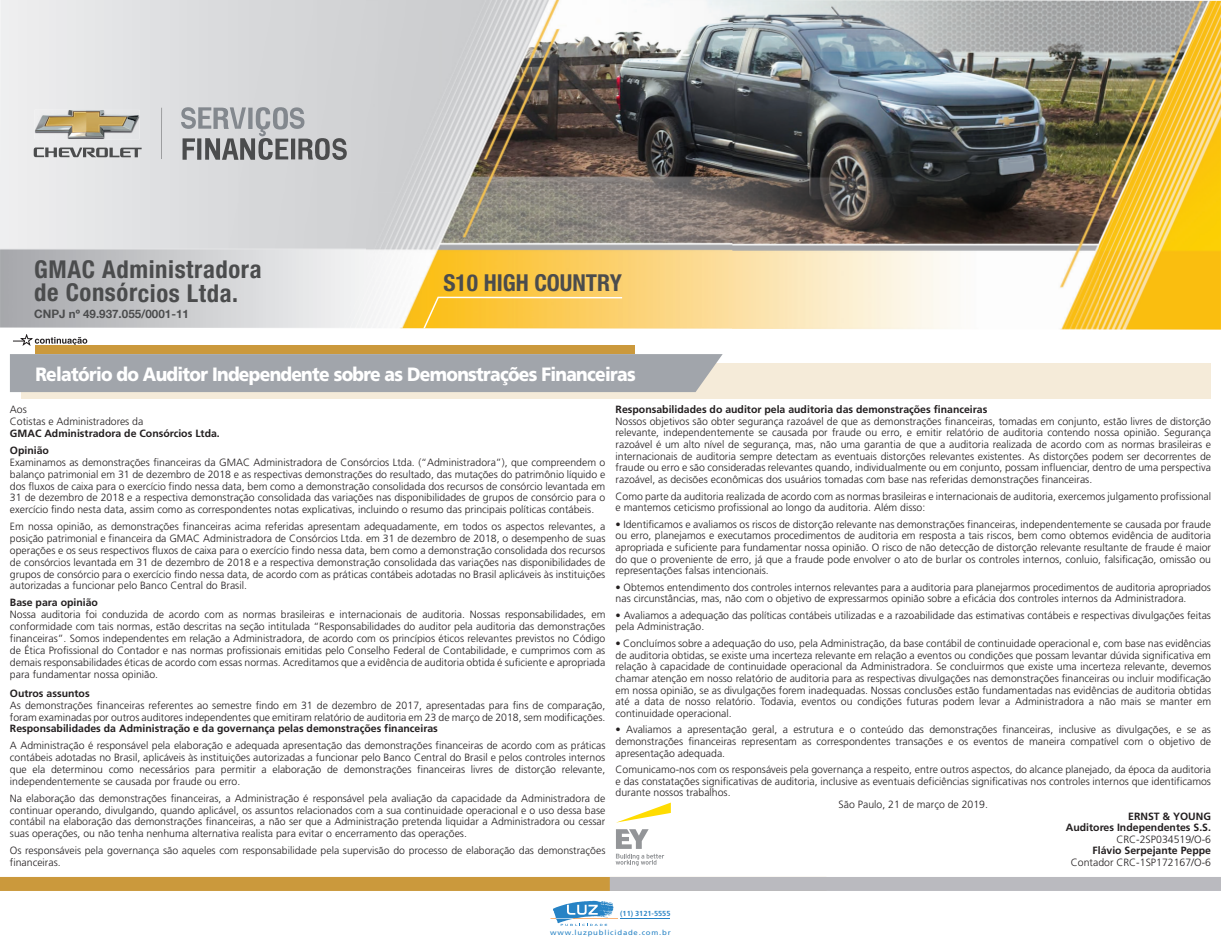
<style>
.page{position:relative;width:1221px;height:943px;background:#fff}
.page>*{position:absolute;margin:0;border:0;box-sizing:border-box;transform-origin:0 0}
.t1{font:700 condensed 24.68px/23.1px "Helvetica Neue LT Std";letter-spacing:.025em;color:#4b4c4d}
.t2{font:700 condensed 23.45px "Helvetica Neue";color:#4b4c4d}
.t3{font:900 19.25px "Frutiger";letter-spacing:-.04em;color:#fff;scale:.9 1}
.t4{font:700 11.55px "Helvetica Neue LT Com";color:#4b4c4d}
.t5{font:300 10.5px/11.9px "Frutiger";color:#231f20;text-align:justify}
.t6{font:700 10.5px/16.8px "Frutiger";color:#231f20}
.t7{font:700 condensed 7.35px "Frutiger";letter-spacing:-.01em;color:#2783c5;scale:1.1 1}
.t8{font:7px "Frutiger";letter-spacing:.1em;color:#2783c5;scale:1.1 1}
</style>
<div class="page">
<svg style="left:13px;top:334px;width:74px;height:12px"></svg>
<div style="left:0;top:877px;width:826px;height:14px;background:#cb993c"></div>
<div style="left:609px;top:877px;width:611px;height:14px;background:#bababf"></div>
<div style="left:22px;top:363px;width:1188px;height:36px;background:#f5ebd9"></div>
<div style="left:10px;top:354px;width:712px;height:38px;background:#a1a5ab"></div>
<div style="left:35px;top:345px;width:600px;height:9px;background:#cb993c"></div>
<svg style="left:615px;top:829px;width:49px;height:37px"></svg>
<svg style="left:618px;top:803px;width:52px;height:19px"></svg>
<img style="left:365px;top:0;width:855px;height:330px">
<svg style="left:34px;top:147px;width:108px;height:10px"></svg>
<hr style="left:161px;top:108px;width:1px;height:51px;background:#4b4c4d">
<img style="left:35px;top:110px;width:104px;height:29px">
<svg style="left:181px;top:107px;width:166px;height:53px"></svg>
<svg style="left:411px;top:296px;width:212px;height:34px"></svg>
<hr style="left:620px;top:918px;width:50px;height:1px;background:#2783c5">
<svg style="left:550px;top:900px;width:68px;height:25px"></svg>
<h1 class="t1" style="left:34px;top:258px;width:229px">GMAC Administradora de Consórcios Ltda.</h1>
<p class="t4" style="left:34px;top:307px;width:156px">CNPJ nº 49.937.055/0001-11</p>
<h2 class="t2" style="left:443px;top:268px;width:180px">S10 HIGH COUNTRY</h2>
<h3 class="t3" style="left:35px;top:362px;width:668px">Relatório do Auditor Independente sobre as Demonstrações Financeiras</h3>
<p class="t5" style="left:10px;top:404px;width:135px">Aos<br>Cotistas e Administradores da</p>
<p class="t6" style="left:10px;top:425px;width:211px">GMAC Administradora de Consórcios Ltda.<br>Opinião</p>
<p class="t5" style="left:10px;top:456px;width:597px">Examinamos as demonstrações financeiras da GMAC Administradora de Consórcios Ltda. (“Administradora”), que compreendem o balanço patrimonial em 31 de dezembro de 2018 e as respectivas demonstrações do resultado, das mutações do patrimônio líquido e dos fluxos de caixa para o exercício findo nessa data, bem como a demonstração consolidada dos recursos de consórcio levantada em 31 de dezembro de 2018 e a respectiva demonstração consolidada das variações nas disponibilidades de grupos de consórcio para o exercício findo nesta data, assim como as correspondentes notas explicativas, incluindo o resumo das principais políticas contábeis.</p>
<p class="t5" style="left:10px;top:520px;width:597px">Em nossa opinião, as demonstrações financeiras acima referidas apresentam adequadamente, em todos os aspectos relevantes, a posição patrimonial e financeira da GMAC Administradora de Consórcios Ltda. em 31 de dezembro de 2018, o desempenho de suas operações e os seus respectivos fluxos de caixa para o exercício findo nessa data, bem como a demonstração consolidada dos recursos de consórcios levantada em 31 de dezembro de 2018 e a respectiva demonstração consolidada das variações nas disponibilidades de grupos de consórcio para o exercício findo nessa data, de acordo com as práticas contábeis adotadas no Brasil aplicáveis às instituições autorizadas a funcionar pelo Banco Central do Brasil.</p>
<p class="t6" style="left:10px;top:594px;width:90px">Base para opinião</p>
<p class="t5" style="left:10px;top:608px;width:597px">Nossa auditoria foi conduzida de acordo com as normas brasileiras e internacionais de auditoria. Nossas responsabilidades, em conformidade com tais normas, estão descritas na seção intitulada “Responsabilidades do auditor pela auditoria das demonstrações financeiras”. Somos independentes em relação a Administradora, de acordo com os princípios éticos relevantes previstos no Código de Ética Profissional do Contador e nas normas profissionais emitidas pelo Conselho Federal de Contabilidade, e cumprimos com as demais responsabilidades éticas de acordo com essas normas. Acreditamos que a evidência de auditoria obtida é suficiente e apropriada para fundamentar nossa opinião.</p>
<p class="t6" style="left:10px;top:684px;width:81px">Outros assuntos</p>
<p class="t5" style="left:10px;top:699px;width:597px">As demonstrações financeiras referentes ao semestre findo em 31 de dezembro de 2017, apresentadas para fins de comparação, foram examinadas por outros auditores independentes que emitiram relatório de auditoria em 23 de março de 2018, sem modificações.</p>
<p class="t6" style="left:10px;top:720px;width:429px">Responsabilidades da Administração e da governança pelas demonstrações financeiras</p>
<p class="t5" style="left:10px;top:739px;width:597px">A Administração é responsável pela elaboração e adequada apresentação das demonstrações financeiras de acordo com as práticas contábeis adotadas no Brasil, aplicáveis às instituições autorizadas a funcionar pelo Banco Central do Brasil e pelos controles internos que ela determinou como necessários para permitir a elaboração de demonstrações financeiras livres de distorção relevante, independentemente se causada por fraude ou erro.</p>
<p class="t5" style="left:10px;top:792px;width:597px">Na elaboração das demonstrações financeiras, a Administração é responsável pela avaliação da capacidade da Administradora de continuar operando, divulgando, quando aplicável, os assuntos relacionados com a sua continuidade operacional e o uso dessa base contábil na elaboração das demonstrações financeiras, a não ser que a Administração pretenda liquidar a Administradora ou cessar suas operações, ou não tenha nenhuma alternativa realista para evitar o encerramento das operações.</p>
<p class="t5" style="left:10px;top:844px;width:597px">Os responsáveis pela governança são aqueles com responsabilidade pela supervisão do processo de elaboração das demonstrações financeiras.</p>
<p class="t6" style="left:615px;top:401px;width:373px">Responsabilidades do auditor pela auditoria das demonstrações financeiras</p>
<p class="t5" style="left:615px;top:415px;width:597px">Nossos objetivos são obter segurança razoável de que as demonstrações financeiras, tomadas em conjunto, estão livres de distorção relevante, independentemente se causada por fraude ou erro, e emitir relatório de auditoria contendo nossa opinião. Segurança razoável é um alto nível de segurança, mas, não uma garantia de que a auditoria realizada de acordo com as normas brasileiras e internacionais de auditoria sempre detectam as eventuais distorções relevantes existentes. As distorções podem ser decorrentes de fraude ou erro e são consideradas relevantes quando, individualmente ou em conjunto, possam influenciar, dentro de uma perspectiva razoável, as decisões econômicas dos usuários tomadas com base nas referidas demonstrações financeiras.</p>
<p class="t5" style="left:615px;top:490px;width:597px">Como parte da auditoria realizada de acordo com as normas brasileiras e internacionais de auditoria, exercemos julgamento profissional e mantemos ceticismo profissional ao longo da auditoria. Além disso:</p>
<p class="t5" style="left:615px;top:518px;width:597px">• Identificamos e avaliamos os riscos de distorção relevante nas demonstrações financeiras, independentemente se causada por fraude ou erro, planejamos e executamos procedimentos de auditoria em resposta a tais riscos, bem como obtemos evidência de auditoria apropriada e suficiente para fundamentar nossa opinião. O risco de não detecção de distorção relevante resultante de fraude é maior do que o proveniente de erro, já que a fraude pode envolver o ato de burlar os controles internos, conluio, falsificação, omissão ou representações falsas intencionais.</p>
<p class="t5" style="left:615px;top:581px;width:597px">• Obtemos entendimento dos controles internos relevantes para a auditoria para planejarmos procedimentos de auditoria apropriados nas circunstâncias, mas, não com o objetivo de expressarmos opinião sobre a eficácia dos controles internos da Administradora.</p>
<p class="t5" style="left:615px;top:609px;width:597px">• Avaliamos a adequação das políticas contábeis utilizadas e a razoabilidade das estimativas contábeis e respectivas divulgações feitas pela Administração.</p>
<p class="t5" style="left:615px;top:637px;width:597px">• Concluímos sobre a adequação do uso, pela Administração, da base contábil de continuidade operacional e, com base nas evidências de auditoria obtidas, se existe uma incerteza relevante em relação a eventos ou condições que possam levantar dúvida significativa em relação à capacidade de continuidade operacional da Administradora. Se concluirmos que existe uma incerteza relevante, devemos chamar atenção em nosso relatório de auditoria para as respectivas divulgações nas demonstrações financeiras ou incluir modificação em nossa opinião, se as divulgações forem inadequadas. Nossas conclusões estão fundamentadas nas evidências de auditoria obtidas até a data de nosso relatório. Todavia, eventos ou condições futuras podem levar a Administradora a não mais se manter em continuidade operacional.</p>
<p class="t5" style="left:615px;top:724px;width:597px">• Avaliamos a apresentação geral, a estrutura e o conteúdo das demonstrações financeiras, inclusive as divulgações, e se as demonstrações financeiras representam as correspondentes transações e os eventos de maneira compatível com o objetivo de apresentação adequada.</p>
<p class="t5" style="left:615px;top:763px;width:597px">Comunicamo-nos com os responsáveis pela governança a respeito, entre outros aspectos, do alcance planejado, da época da auditoria</p>
<p class="t5" style="left:615px;top:775px;width:597px">e das constatações significativas de auditoria, inclusive as eventuais deficiências significativas nos controles internos que identificamos</p>
<p class="t5" style="left:615px;top:786px;width:116px">durante nossos trabalhos.</p>
<p class="t5" style="left:838px;top:798px;width:151px">São Paulo, 21 de março de 2019.</p>
<p class="t6" style="left:1065px;top:810px;width:147px;line-height:11.5px;text-align:right">ERNST &amp; YOUNG<br>Auditores Independentes S.S.</p>
<p class="t5" style="left:1116px;top:833px;width:96px">CRC-2SP034519/O-6</p>
<p class="t6" style="left:1092px;top:842px;width:120px">Flávio Serpejante Peppe</p>
<p class="t5" style="left:1070px;top:856px;width:142px">Contador CRC-1SP172167/O-6</p>
<p class="t7" style="left:620px;top:909px;width:47px">(11) 3121-5555</p>
<p class="t8" style="left:550px;top:928px;width:111px">www.luzpublicidade.com.br</p>
</div>
